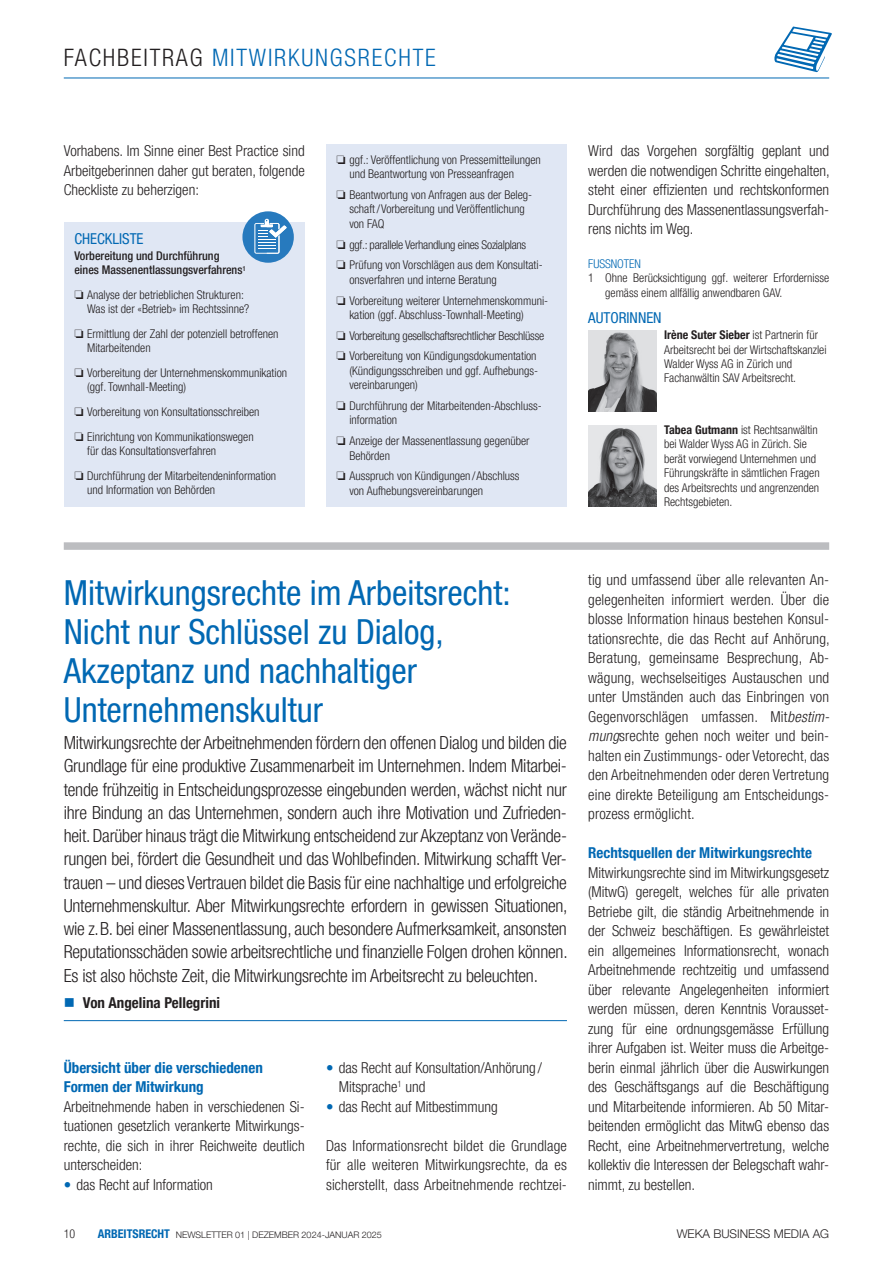
<style>
.page{position:relative;width:893px;height:1263px;background:#fff}
.page>*{position:absolute;margin:0;border:0;box-sizing:border-box;transform-origin:0 0}
.t1{font:condensed 34.5px/39px "Helvetica Neue LT Pro";color:#0168b3}
.t2{font:300 condensed 24px "Helvetica Neue LT Pro";letter-spacing:.075em;color:#0168b3}
.t3{font:300 condensed 18px/23.2px "Helvetica Neue LT Pro";letter-spacing:-.015em;color:#231f20;text-align:justify}
.t4{font:300 condensed 15px/19.5px "Helvetica Neue LT Pro";letter-spacing:.01em;color:#231f20;text-align:justify}
.t5{font:700 condensed 15px/19.5px "Helvetica Neue LT Pro";color:#0168b3}
.t6{font:700 condensed 15px "Helvetica Neue LT Pro";color:#231f20}
.t7{font:condensed 15px "Helvetica Neue LT Pro";color:#0168b3}
.t8{font:300 condensed 12px/14.4px "Helvetica Neue LT Pro";color:#231f20}
.t9{font:300 condensed 12px/20.9px "Helvetica Neue LT Pro";letter-spacing:-.02em;color:#231f20}
.t10{font:500 condensed 12px/14.4px "Helvetica Neue LT Pro";color:#231f20}
.t11{font:300 12px "Helvetica Neue LT Pro";color:#231f20}
.t12{font:300 condensed 12px "Helvetica Neue LT Pro";color:#0168b3}
.t13{font:300 9px "Helvetica Neue LT Pro";color:#231f20}
.s1{color:#231f20}
.s2{font-weight:700}
.s3{color:#0168b3}
.s4{font-style:italic}
.s5{font-weight:700;font-stretch:condensed;font-size:12px;color:#0168b3}
</style>
<div class="page">
<hr style="left:64px;top:78px;width:765px;height:1px;background:#0168b3">
<svg style="left:774px;top:27px;width:58px;height:45px"></svg>
<div style="left:64px;top:542px;width:765px;height:8px;background:#bcbdc0"></div>
<hr style="left:64px;top:1020px;width:503px;height:1px;background:#0168b3">
<img style="left:588px;top:330px;width:68px;height:81px">
<img style="left:588px;top:425px;width:68px;height:81px">
<div style="left:326px;top:145px;width:241px;height:362px;background:#e0e7f4"></div>
<div style="left:64px;top:222px;width:241px;height:285px;background:#e0e7f4"></div>
<div style="left:242px;top:211px;width:52px;height:52px;background:#277abe;border-radius:50%"></div>
<svg style="left:254px;top:219px;width:33px;height:35px"></svg>
<h2 class="t2" style="left:64px;top:44px;width:373px"><span class="s1">FACHBEITRAG</span> MITWIRKUNGSRECHTE</h2>
<p class="t4" style="left:64px;top:141px;width:242px">Vorhabens. Im Sinne einer Best Practice sind Arbeitgeberinnen daher gut beraten, folgende Checkliste zu beherzigen:</p>
<p class="t7" style="left:74px;top:229px;width:71px">CHECKLISTE</p>
<p class="t10" style="left:74px;top:248px;width:173px">Vorbereitung und Durchführung eines Massenentlassungsverfahrens<sup>1</sup></p>
<p class="t8" style="left:87px;top:287px;width:164px;text-indent:-13px">❏ Analyse der betrieblichen Strukturen:<br>Was ist der «Betrieb» im Rechtssinne?</p>
<p class="t8" style="left:87px;top:326px;width:193px;text-indent:-13px">❏ Ermittlung der Zahl der potenziell betroffenen<br>Mitarbeitenden</p>
<p class="t8" style="left:87px;top:365px;width:201px;text-indent:-13px">❏ Vorbereitung der Unternehmenskommunikation (ggf. Townhall-Meeting)</p>
<p class="t8" style="left:74px;top:399px;width:187px;line-height:24.6px">❏ Vorbereitung von Konsultationsschreiben ❏ Einrichtung von Kommunikationswegen</p>
<p class="t8" style="left:74px;top:438px;width:203px;line-height:24.6px;text-indent:13px">für das Konsultationsverfahren<br>❏ Durchführung der Mitarbeitendeninformation</p>
<p class="t8" style="left:87px;top:482px;width:130px">und Information von Behörden</p>
<p class="t8" style="left:349px;top:152px;width:193px;text-indent:-13px">❏ ggf.: Veröffentlichung von Pressemitteilungen und Beantwortung von Presseanfragen</p>
<p class="t8" style="left:349px;top:187px;width:184px;text-indent:-13px">❏ Beantwortung von Anfragen aus der Beleg&shy;schaft/Vorbereitung und Veröffentlichung von FAQ</p>
<p class="t9" style="left:337px;top:234px;width:208px">❏ ggf.: parallele Verhandlung eines Sozialplans<br>❏ Prüfung von Vorschlägen aus dem Konsultati-</p>
<p class="t8" style="left:337px;top:269px;width:213px;line-height:20.7px;text-indent:13px">onsverfahren und interne Beratung<br>❏ Vorbereitung weiterer Unternehmenskommuni-</p>
<p class="t8" style="left:337px;top:304px;width:209px;line-height:20.9px;text-indent:13px">kation (ggf. Abschluss-Townhall-Meeting)<br>❏ Vorbereitung gesellschaftsrechtlicher Beschlüsse ❏ Vorbereitung von Kündigungsdokumentation</p>
<p class="t8" style="left:349px;top:363px;width:189px">(Kündigungsschreiben und ggf. Aufhebungs&shy;vereinbarungen)</p>
<p class="t8" style="left:349px;top:398px;width:192px;text-indent:-13px">❏ Durchführung der Mitarbeitenden-Abschluss&shy;information</p>
<p class="t8" style="left:349px;top:434px;width:182px;text-indent:-13px">❏ Anzeige der Massenentlassung gegenüber<br>Behörden</p>
<p class="t8" style="left:349px;top:469px;width:172px;text-indent:-13px">❏ Ausspruch von Kündigungen /Abschluss von Aufhebungsvereinbarungen</p>
<p class="t4" style="left:588px;top:141px;width:243px">Wird das Vorgehen sorgfältig geplant und werden die notwendigen Schritte eingehalten, steht einer effizienten und rechtskonformen Durchführung des Massenentlassungsverfah&shy;rens nichts im Weg.</p>
<p class="t12" style="left:588px;top:257px;width:54px">FUSSNOTEN</p>
<p class="t8" style="left:605px;top:271px;width:225px;text-indent:-17px">1 Ohne Berücksichtigung ggf. weiterer Erfordernisse gemäss einem allfällig anwendbaren GAV.</p>
<p class="t7" style="left:588px;top:308px;width:75px">AUTORINNEN</p>
<p class="t8" style="left:664px;top:328px;width:164px"><span class="s2">Irène Suter Sieber</span> ist Partnerin für Arbeitsrecht bei der Wirtschaftskanzlei Walder Wyss AG in Zürich und Fachanwältin SAV Arbeitsrecht.</p>
<p class="t8" style="left:664px;top:422px;width:157px"><span class="s2">Tabea Gutmann</span> ist Rechtsanwältin bei Walder Wyss AG in Zürich. Sie berät vorwiegend Unternehmen und<br>Führungskräfte in sämtlichen Fragen des Arbeitsrechts und angrenzenden<br>Rechtsgebieten.</p>
<h1 class="t1" style="left:64px;top:572px;width:449px">Mitwirkungsrechte im Arbeitsrecht:<br>Nicht nur Schlüssel zu Dialog,<br>Akzeptanz und nachhaltiger<br>Unternehmenskultur</h1>
<p class="t3" style="left:64px;top:731px;width:505px">Mitwirkungsrechte der Arbeitnehmenden fördern den offenen Dialog und bilden die Grundlage für eine produktive Zusammenarbeit im Unternehmen. Indem Mitarbei&shy;tende frühzeitig in Entscheidungsprozesse eingebunden werden, wächst nicht nur ihre Bindung an das Unternehmen, sondern auch ihre Motivation und Zufrieden&shy;heit. Darüber hinaus trägt die Mitwirkung entscheidend zur Akzeptanz von Verände&shy;rungen bei, fördert die Gesundheit und das Wohlbefinden. Mitwirkung schafft Ver&shy;trauen – und dieses Vertrauen bildet die Basis für eine nachhaltige und erfolgreiche Unternehmenskultur. Aber Mitwirkungsrechte erfordern in gewissen Situationen, wie z.B. bei einer Massenentlassung, auch besondere Aufmerksamkeit, ansonsten Reputationsschäden sowie arbeitsrechtliche und finanzielle Folgen drohen können.<br>Es ist also höchste Zeit, die Mitwirkungsrechte im Arbeitsrecht zu beleuchten.</p>
<p class="t6" style="left:83px;top:993px;width:139px">Von Angelina Pellegrini</p>
<p class="t5" style="left:64px;top:1057px;width:201px">Übersicht über die verschiedenen<br>Formen der Mitwirkung</p>
<p class="t4" style="left:64px;top:1096px;width:242px">Arbeitnehmende haben in verschiedenen Si&shy;tuationen gesetzlich verankerte Mitwirkungs&shy;rechte, die sich in ihrer Reichweite deutlich unterscheiden:</p>
<p class="t4" style="left:64px;top:1174px;width:151px"><span class="s3">•</span> das Recht auf Information</p>
<p class="t4" style="left:339px;top:1057px;width:205px;text-indent:-13px"><span class="s3">•</span> das Recht auf Konsultation/Anhörung /<br>Mitsprache<sup>1</sup> und</p>
<p class="t4" style="left:326px;top:1096px;width:173px"><span class="s3">•</span> das Recht auf Mitbestimmung</p>
<p class="t4" style="left:326px;top:1135px;width:242px">Das Informationsrecht bildet die Grundlage für alle weiteren Mitwirkungsrechte, da es sicherstellt, dass Arbeitnehmende rechtzei-</p>
<p class="t4" style="left:588px;top:570px;width:243px;text-align:left">tig und umfassend über alle relevanten An&shy;gelegenheiten informiert werden. Über die blosse Information hinaus bestehen Konsul&shy;tationsrechte, die das Recht auf Anhörung, Beratung, gemeinsame Besprechung, Ab&shy;wägung, wechselseitiges Austauschen und unter Umständen auch das Einbringen von Gegenvorschlägen umfassen. Mit<span class="s4">bestim&shy;mung</span>srechte gehen noch weiter und bein&shy;halten ein Zustimmungs- oder Vetorecht, das den Arbeitnehmenden oder deren Vertretung eine direkte Beteiligung am Entscheidungs&shy;prozess ermöglicht.</p>
<p class="t5" style="left:588px;top:843px;width:225px">Rechtsquellen der Mitwirkungsrechte</p>
<p class="t4" style="left:588px;top:862px;width:242px">Mitwirkungsrechte sind im Mitwirkungsgesetz (MitwG) geregelt, welches für alle privaten Betriebe gilt, die ständig Arbeitnehmende in der Schweiz beschäftigen. Es gewährleistet ein allgemeines Informationsrecht, wonach Arbeitnehmende rechtzeitig und umfassend über relevante Angelegenheiten informiert werden müssen, deren Kenntnis Vorausset&shy;zung für eine ordnungsgemässe Erfüllung ihrer Aufgaben ist. Weiter muss die Arbeitge&shy;berin einmal jährlich über die Auswirkungen des Geschäftsgangs auf die Beschäftigung und Mitarbeitende informieren. Ab 50 Mitar&shy;beitenden ermöglicht das MitwG ebenso das Recht, eine Arbeitnehmervertretung, welche kollektiv die Interessen der Belegschaft wahr&shy;nimmt, zu bestellen.</p>
<p class="t8" style="left:64px;top:1226px;width:13px">10</p>
<p class="t13" style="left:98px;top:1229px;width:286px"><span class="s5">ARBEITSRECHT</span> NEWSLETTER 01 | DEZEMBER 2024-JANUAR 2025</p>
<p class="t11" style="left:677px;top:1226px;width:154px">WEKA BUSINESS MEDIA AG</p>
</div>
